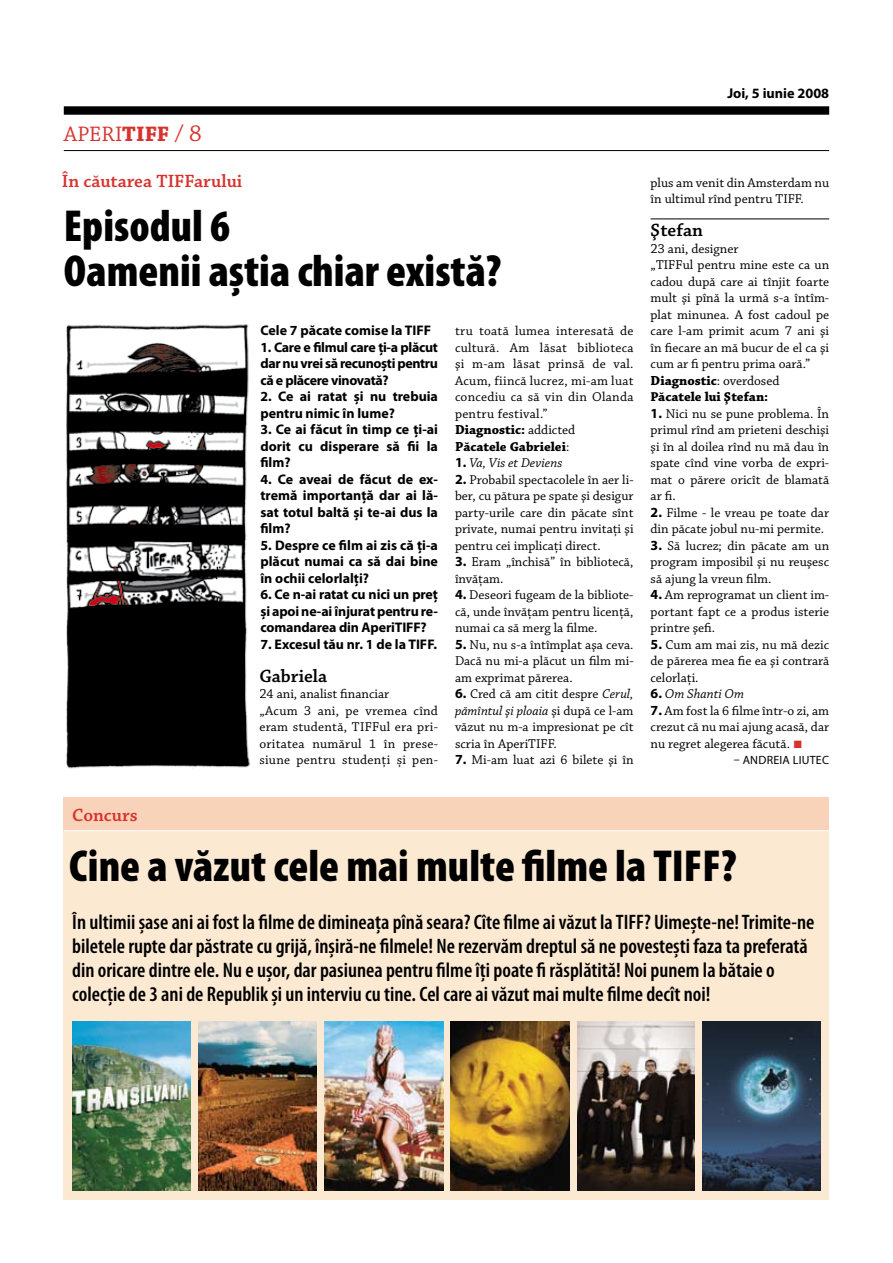
<style>
.page{position:relative;width:893px;height:1263px;background:#fff}
.page>*{position:absolute;margin:0;border:0;box-sizing:border-box;transform-origin:0 0}
.t1{font:900 condensed 45px/45px "Myriad Pro";color:#000}
.t2{font:22.05px "Chaparral Pro";letter-spacing:.005em;color:#d6332f}
.t3{font:600 condensed 21px/24px "Myriad Pro";color:#000}
.t4{font:600 18.75px "Chaparral Pro";color:#d6332f}
.t5{font:600 18.75px "Chaparral Pro";color:#000}
.t6{font:700 14.25px "Myriad Pro";color:#000}
.t7{font:700 13.95px/16.5px "Myriad Pro";color:#000;text-align:justify}
.t8{font:13.5px/16.5px "Chaparral Pro";color:#000;text-align:justify}
.t9{font:13.5px/16.5px "Chaparral Pro";letter-spacing:.02em;color:#000}
.t10{font:italic 13.5px "Chaparral Pro";letter-spacing:.005em;color:#000}
.t11{font:12px "Myriad Pro";letter-spacing:.02em;color:#000}
.s1{font-weight:700}
.s2{font-size:24px}
.s3{font-size:13.8px}
.s4{font-weight:700;font-size:13.8px}
.s5{font-family:"Myriad Pro";font-weight:700;font-style:normal;font-size:13.95px}
.s6{font-family:"Myriad Pro";font-weight:700;font-size:13.95px}
.s7{font-style:italic}
.s8{font-family:"Klavika";font-size:15px;color:#d6332f}
</style>
<div class="page">
<div style="left:64px;top:106px;width:765px;height:9px;background:#000"></div>
<hr style="left:64px;top:150px;width:765px;height:1px;background:#000">
<img style="left:66px;top:324px;width:184px;height:445px">
<div style="left:64px;top:798px;width:765px;height:401px;background:#fce9d2"></div>
<img style="left:72px;top:1022px;width:119px;height:168px">
<img style="left:325px;top:1022px;width:118px;height:168px">
<img style="left:198px;top:1022px;width:119px;height:168px">
<img style="left:702px;top:1022px;width:119px;height:168px">
<img style="left:451px;top:1022px;width:118px;height:168px">
<img style="left:577px;top:1022px;width:117px;height:168px">
<hr style="left:651px;top:219px;width:178px;height:1px;background:#000">
<div style="left:64px;top:797px;width:765px;height:33px;background:#f9d3b9"></div>
<hr style="left:64px;top:830px;width:765px;height:1px;background:#fff">
<h2 class="t2" style="left:64px;top:121px;width:139px">APERI<span class="s1">TIFF</span> <span class="s2">/ 8</span></h2>
<h3 class="t4" style="left:62px;top:170px;width:182px">În căutarea TIFFarului</h3>
<h1 class="t1" style="left:64px;top:202px;width:439px">Episodul 6<br>Oamenii aștia chiar există?</h1>
<h3 class="t4" style="left:72px;top:804px;width:67px">Concurs</h3>
<p class="t7" style="left:260px;top:322px;width:172px">Cele 7 păcate comise la TIFF</p>
<p class="t7" style="left:260px;top:338px;width:179px">1. Care e filmul care ți-a plăcut dar nu vrei să recunoști pentru că e plăcere vinovată?</p>
<p class="t7" style="left:260px;top:388px;width:179px">2. Ce ai ratat și nu trebuia pentru nimic în lume?</p>
<p class="t7" style="left:260px;top:421px;width:179px">3. Ce ai făcut în timp ce ți-ai dorit cu disperare să fii la film?</p>
<p class="t7" style="left:260px;top:470px;width:179px">4. Ce aveai de făcut de ex&shy;tremă importanță dar ai lă&shy;sat totul baltă și te-ai dus la film?</p>
<p class="t7" style="left:260px;top:536px;width:179px">5. Despre ce film ai zis că ți-a plăcut numai ca să dai bine în ochii celorlalți?</p>
<p class="t7" style="left:260px;top:586px;width:179px">6. Ce n-ai ratat cu nici un preț și apoi ne-ai înjurat pentru re&shy;comandarea din AperiTIFF?</p>
<p class="t7" style="left:260px;top:635px;width:178px">7. Excesul tău nr. 1 de la TIFF.</p>
<h3 class="t5" style="left:259px;top:665px;width:69px">Gabriela</h3>
<p class="t9" style="left:259px;top:686px;width:180px"><span class="s3">2</span>4 ani, analist financiar<br><span class="s3">„</span>Acum 3 ani, pe vremea cînd eram studentă, TIFFul era pri&shy;oritatea numărul 1 în prese&shy;siune pentru studenţi și pen-</p>
<p class="t9" style="left:455px;top:323px;width:180px">tru toată lumea interesată de cultură. Am lăsat biblioteca şi m-am lăsat prinsă de val.<br>Acum, fiincă lucrez, mi-am luat concediu ca să vin din Olanda pentru festival.”<br><span class="s4">D</span><span class="s1">iagnostic:</span> addicted<br><span class="s4">P</span><span class="s1">ăcatele Gabrielei</span>:</p>
<p class="t10" style="left:455px;top:455px;width:109px"><span class="s5">1.</span> Va, Vis et Deviens</p>
<p class="t8" style="left:455px;top:472px;width:180px"><span class="s6">2.</span> Probabil spectacolele în aer li&shy;ber, cu pătura pe spate şi desigur party-urile care din păcate sînt private, numai pentru invitaţi şi pentru cei implicaţi direct.</p>
<p class="t8" style="left:455px;top:554px;width:180px"><span class="s6">3.</span> Eram „închisă” în bibliotecă, învăţam.</p>
<p class="t8" style="left:455px;top:587px;width:180px"><span class="s6">4.</span> Deseori fugeam de la bibliote&shy;că, unde învăţam pentru licenţă, numai ca să merg la filme.</p>
<p class="t8" style="left:455px;top:637px;width:180px"><span class="s6">5.</span> Nu, nu s-a întîmplat aşa ceva.<br>Dacă nu mi-a plăcut un film mi&shy;am exprimat părerea.</p>
<p class="t8" style="left:455px;top:686px;width:180px"><span class="s6">6.</span> Cred că am citit despre <span class="s7">Cerul, pămîntul şi ploaia</span> şi după ce l-am văzut nu m-a impresionat pe cît scria în AperiTIFF.</p>
<p class="t8" style="left:455px;top:752px;width:180px"><span class="s6">7.</span> Mi-am luat azi 6 bilete şi în</p>
<p class="t6" style="left:727px;top:83px;width:103px">Joi, 5 iunie 2008</p>
<p class="t8" style="left:651px;top:175px;width:180px">plus am venit din Amsterdam nu în ultimul rînd pentru TIFF.</p>
<h3 class="t5" style="left:651px;top:219px;width:54px">Ştefan</h3>
<p class="t8" style="left:651px;top:241px;width:180px;text-align:left"><span class="s3">2</span>3 ani, designer<br><span class="s3">„</span>TIFFul pentru mine este ca un cadou după care ai tînjit foarte mult şi pînă la urmă s-a întîm&shy;plat minunea. A fost cadoul pe care l-am primit acum 7 ani şi în fiecare an mă bucur de el ca şi cum ar fi pentru prima oară.”<br><span class="s4">D</span><span class="s1">iagnostic</span>: overdosed<br><span class="s1">Păcatele lui Ştefan:</span></p>
<p class="t8" style="left:651px;top:406px;width:180px"><span class="s6">1.</span> Nici nu se pune problema. În primul rînd am prieteni deschişi şi în al doilea rînd nu mă dau în spate cînd vine vorba de expri&shy;mat o părere oricît de blamată ar fi.</p>
<p class="t8" style="left:651px;top:505px;width:180px"><span class="s6">2.</span> Filme - le vreau pe toate dar din păcate jobul nu-mi permite.</p>
<p class="t8" style="left:651px;top:538px;width:180px"><span class="s6">3.</span> Să lucrez; din păcate am un program imposibil şi nu reuşesc să ajung la vreun film.</p>
<p class="t8" style="left:651px;top:587px;width:180px"><span class="s6">4.</span> Am reprogramat un client im&shy;portant fapt ce a produs isterie printre şefi.</p>
<p class="t8" style="left:651px;top:637px;width:180px"><span class="s6">5.</span> Cum am mai zis, nu mă dezic de părerea mea fie ea şi contrară celorlaţi.</p>
<p class="t10" style="left:651px;top:686px;width:95px"><span class="s5">6.</span> Om Shanti Om</p>
<p class="t8" style="left:651px;top:703px;width:180px"><span class="s6">7.</span> Am fost la 6 filme într-o zi, am crezut că nu mai ajung acasă, dar nu regret alegerea făcută. <span class="s8">•</span></p>
<p class="t11" style="left:734px;top:753px;width:97px">– ANDREIA LIUTEC</p>
<h1 class="t1" style="left:69px;top:842px;width:669px">Cine a văzut cele mai multe filme la TIFF?</h1>
<p class="t3" style="left:72px;top:910px;width:744px">În ultimii șase ani ai fost la filme de dimineața pînă seara? Cîte filme ai văzut la TIFF? Uimește-ne! Trimite-ne biletele rupte dar păstrate cu grijă, înșiră-ne filmele! Ne rezervăm dreptul să ne povestești faza ta preferată din oricare dintre ele. Nu e ușor, dar pasiunea pentru filme îți poate fi răsplătită! Noi punem la bătaie o colecție de 3 ani de Republik și un interviu cu tine. Cel care ai văzut mai multe filme decît noi!</p>
</div>
